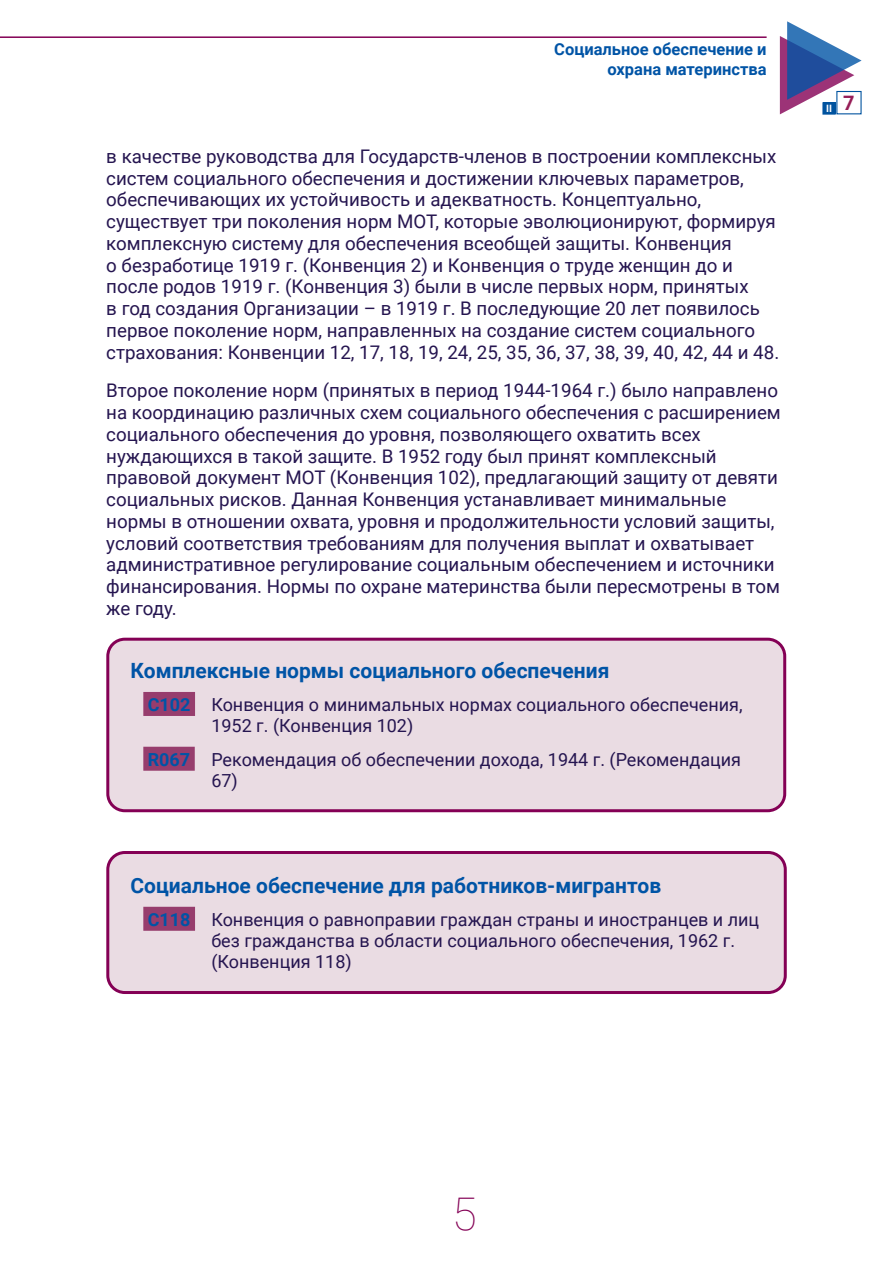
<style>
.page{position:relative;width:893px;height:1263px;background:#fff}
.page>*{position:absolute;margin:0;border:0;box-sizing:border-box;transform-origin:0 0}
.t1{font:100 45px "Roboto";color:#840055}
.t2{font:700 21px "Roboto";color:#0054a6}
.t3{font:18.75px/21.8px "Roboto";color:#251550}
.t4{font:18px/21px "Roboto";color:#251550}
.t5{font:700 16.5px/19.8px "Roboto";color:#0054a6;text-align:right}
.t6{font:700 10.2px "Roboto";color:#fff}
.s1{font-weight:700;color:#0054a6}
</style>
<div class="page">
<svg style="left:780px;top:21px;width:82px;height:93px"></svg>
<hr style="left:0;top:36px;width:767px;height:2px;background:#840055">
<div style="left:823px;top:103px;width:12px;height:11px;background:#00539f"></div>
<div style="left:823px;top:102px;width:12px;height:12px;border:1px solid #00539f"></div>
<div style="left:837px;top:91px;width:24px;height:23px;background:#fff"></div>
<div style="left:108px;top:639px;width:677px;height:172px;background:#eadce3;border-radius:17px"></div>
<div style="left:143px;top:692px;width:52px;height:24px;background:#973d6d"></div>
<div style="left:143px;top:747px;width:52px;height:24px;background:#973d6d"></div>
<div style="left:106px;top:638px;width:680px;height:174px;border:3px solid #840055;border-radius:17px"></div>
<div style="left:108px;top:852px;width:677px;height:140px;background:#eadce3;border-radius:17px"></div>
<div style="left:143px;top:907px;width:52px;height:24px;background:#973d6d"></div>
<div style="left:106px;top:851px;width:681px;height:143px;border:3px solid #840055;border-radius:17px"></div>
<p class="t5" style="left:554px;top:39px;width:214px">Социальное обеспечение и охрана материнства</p>
<p class="t3" style="left:106px;top:145px;width:674px">в качестве руководства для Государств-членов в построении комплексных систем социального обеспечения и достижении ключевых параметров, обеспечивающих их устойчивость и адекватность. Концептуально, существует три поколения норм МОТ, которые эволюционируют, формируя комплексную систему для обеспечения всеобщей защиты. Конвенция<br>о безработице 1919 г. (Конвенция 2) и Конвенция о труде женщин до и после родов 1919 г. (Конвенция 3) были в числе первых норм, принятых<br>в год создания Организации – в 1919 г. В последующие 20 лет появилось первое поколение норм, направленных на создание систем социального страхования: Конвенции 12, 17, 18, 19, 24, 25, 35, 36, 37, 38, 39, 40, 42, 44 и 48.</p>
<p class="t3" style="left:106px;top:379px;width:676px">Второе поколение норм (принятых в период 1944-1964 г.) было направлено на координацию различных схем социального обеспечения с расширением социального обеспечения до уровня, позволяющего охватить всех нуждающихся в такой защите. В 1952 году был принят комплексный правовой документ МОТ (Конвенция 102), предлагающий защиту от девяти социальных рисков. Данная Конвенция устанавливает минимальные нормы в отношении охвата, уровня и продолжительности условий защиты, условий соответствия требованиям для получения выплат и охватывает административное регулирование социальным обеспечением и источники финансирования. Нормы по охране материнства были пересмотрены в том же году.</p>
<p class="t2" style="left:131px;top:655px;width:480px">Комплексные нормы социального обеспечения</p>
<p class="t4" style="left:211px;top:694px;width:533px;text-indent:-64px"><span class="s1">C102</span> Конвенция о минимальных нормах социального обеспечения,<br>1952 г. (Конвенция 102)</p>
<p class="t4" style="left:211px;top:749px;width:531px;text-indent:-64px"><span class="s1">R067</span> Рекомендация об обеспечении дохода, 1944 г. (Рекомендация<br>67)</p>
<p class="t2" style="left:131px;top:870px;width:532px">Социальное обеспечение для работников-мигрантов</p>
<p class="t4" style="left:211px;top:909px;width:549px;text-indent:-64px"><span class="s1">C118</span> Конвенция о равноправии граждан страны и иностранцев и лиц без гражданства в области социального обеспечения, 1962 г. (Конвенция 118)</p>
<p class="t6" style="left:826px;top:101px;width:30px">II <sup>7</sup></p>
<h1 class="t1" style="left:452px;top:1182px;width:26px">5</h1>
</div>
